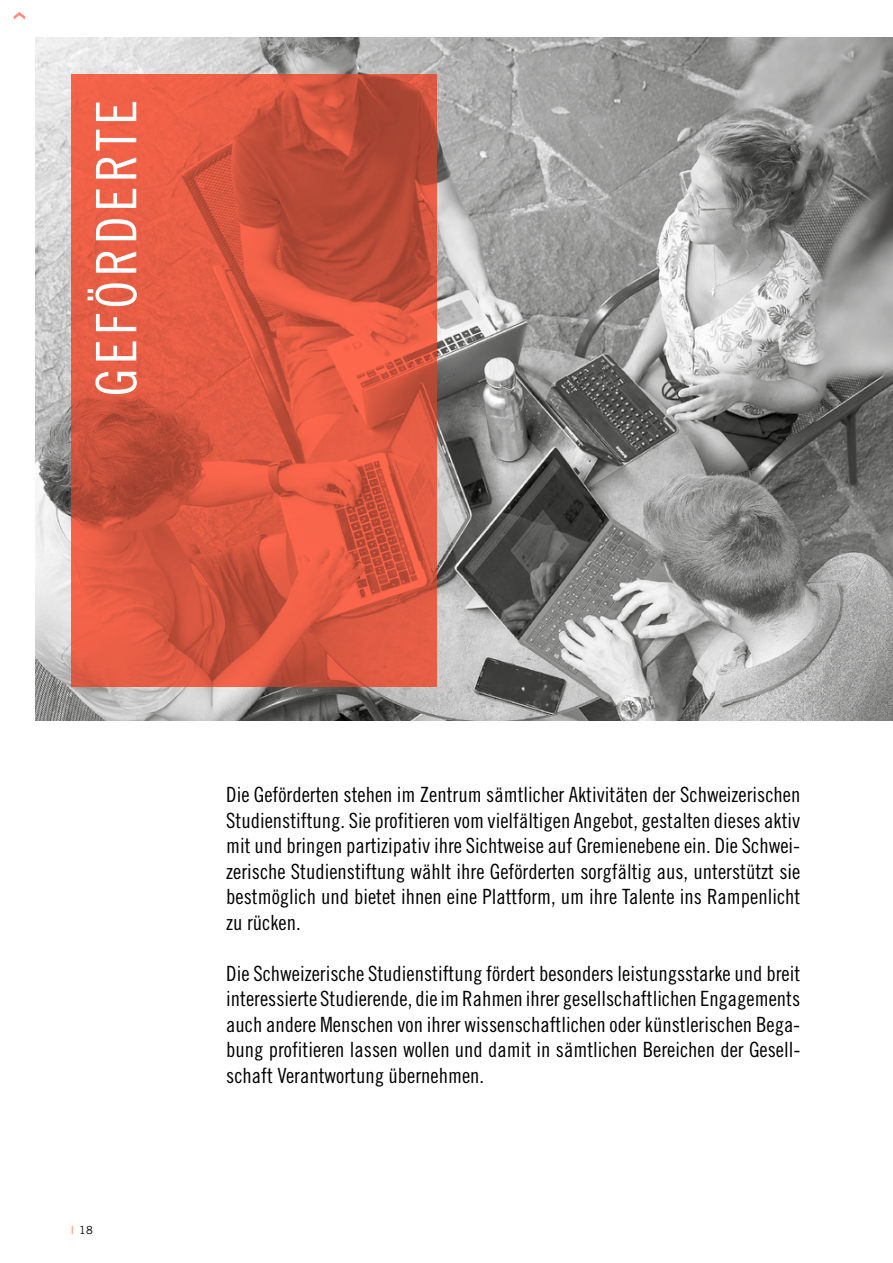
<style>
.page{position:relative;width:893px;height:1263px;background:#fff}
.page>*{position:absolute;margin:0;border:0;box-sizing:border-box;transform-origin:0 0}
.t1{font:55.8px "Trade Gothic Cond Eighteen";letter-spacing:.08em;color:#fff}
.t2{font:21px/25.5px "Trade Gothic Cond Eighteen";color:#000;text-align:justify}
.t3{font:11.1px "Trade Gothic";color:#000}
.s1{font-family:"Trade Gothic Cond Eighteen";color:#ff684d}
</style>
<div class="page">
<img style="left:35px;top:37px;width:858px;height:684px">
<svg style="left:71px;top:74px;width:366px;height:613px;background:#d85740"></svg>
<h1 class="t1" style="left:83px;top:397px;width:298px;rotate:-90deg">GEFÖRDERTE</h1>
<p class="t3" style="left:71px;top:1224px;width:23px"><span class="s1">|</span> 18</p>
<p class="t2" style="left:226px;top:782px;width:576px">Die Geförderten stehen im Zentrum sämtlicher Aktivitäten der Schweizerischen Studienstiftung. Sie profitieren vom vielfältigen Angebot, gestalten dieses aktiv mit und bringen partizipativ ihre Sichtweise auf Gremienebene ein. Die Schwei&shy;zerische Studienstiftung wählt ihre Geförderten sorgfältig aus, unterstützt sie bestmöglich und bietet ihnen eine Plattform, um ihre Talente ins Rampenlicht zu rücken.</p>
<p class="t2" style="left:226px;top:960px;width:576px">Die Schweizerische Studienstiftung fördert besonders leistungsstarke und breit interessierte Studierende, die im Rahmen ihrer gesellschaftlichen Engagements auch andere Menschen von ihrer wissenschaftlichen oder künstlerischen Bega&shy;bung profitieren lassen wollen und damit in sämtlichen Bereichen der Gesell&shy;schaft Verantwortung übernehmen.</p>
</div>
